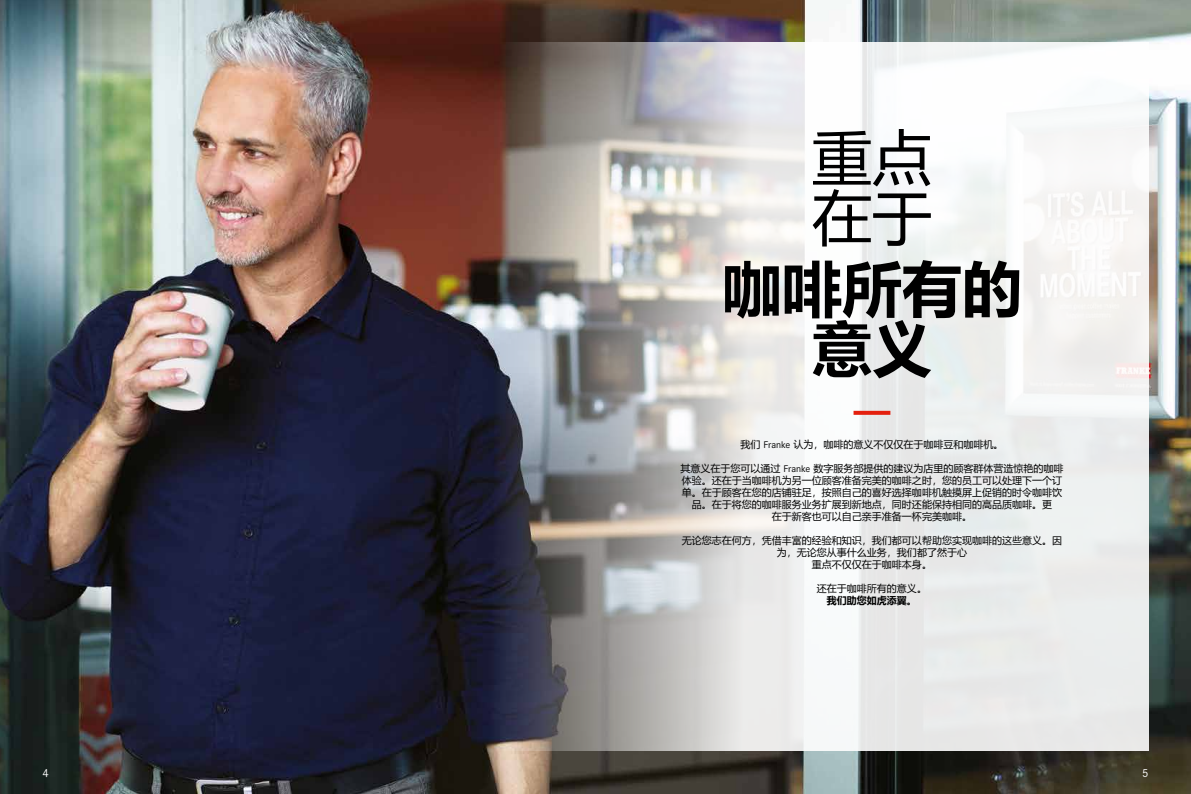
<style>
.page{position:relative;width:1191px;height:794px;background:#fff}
.page>*{position:absolute;margin:0;border:0;box-sizing:border-box;transform-origin:0 0}
.t1{font:700 60px/60px "Microsoft Ya Hei UI";color:#000;text-align:center}
.t2{font:60px/60px "Microsoft Ya Hei UI";color:#000}
.t3{font:12px "Corporate S";color:#fff}
.t4{font:10px/12px "Microsoft Ya Hei UI";color:#000;text-align:center}
.t5{font:700 10px "Microsoft Ya Hei UI";color:#000}
.s1{font-family:"Corporate S"}
</style>
<div class="page">
<img style="left:0;top:0;width:1191px;height:794px">
<img style="left:156px;top:43px;width:992px;height:708px">
<svg style="left:853px;top:411px;width:37px;height:4px"></svg>
<h1 class="t2" style="left:812px;top:126px;width:121px">重点在于</h1>
<h1 class="t1" style="left:722px;top:256px;width:301px">咖啡所有的意义</h1>
<p class="t4" style="left:740px;top:438px;width:265px">我们 <span class="s1">Franke</span> 认为，咖啡的意义不仅仅在于咖啡豆和咖啡机。</p>
<p class="t4" style="left:680px;top:462px;width:385px">其意义在于您可以通过 <span class="s1">Franke</span> 数字服务部提供的建议为店里的顾客群体营造惊艳的咖啡体验。还在于当咖啡机为另一位顾客准备完美的咖啡之时，您的员工可以处理下一个订单。在于顾客在您的店铺驻足，按照自己的喜好选择咖啡机触摸屏上促销的时令咖啡饮品。在于将您的咖啡服务业务扩展到新地点，同时还能保持相同的高品质咖啡。更<br>在于新客也可以自己亲手准备一杯完美咖啡。</p>
<p class="t4" style="left:682px;top:534px;width:381px">无论您志在何方，凭借丰富的经验和知识，我们都可以帮助您实现咖啡的这些意义。因为，无论您从事什么业务，我们都了然于心<br>重点不仅仅在于咖啡本身。</p>
<p class="t4" style="left:817px;top:582px;width:111px">还在于咖啡所有的意义。</p>
<p class="t5" style="left:827px;top:594px;width:91px">我们助您如虎添翼。</p>
<p class="t3" style="left:43px;top:764px;width:8px">4</p>
<p class="t3" style="left:1142px;top:764px;width:8px">5</p>
</div>
